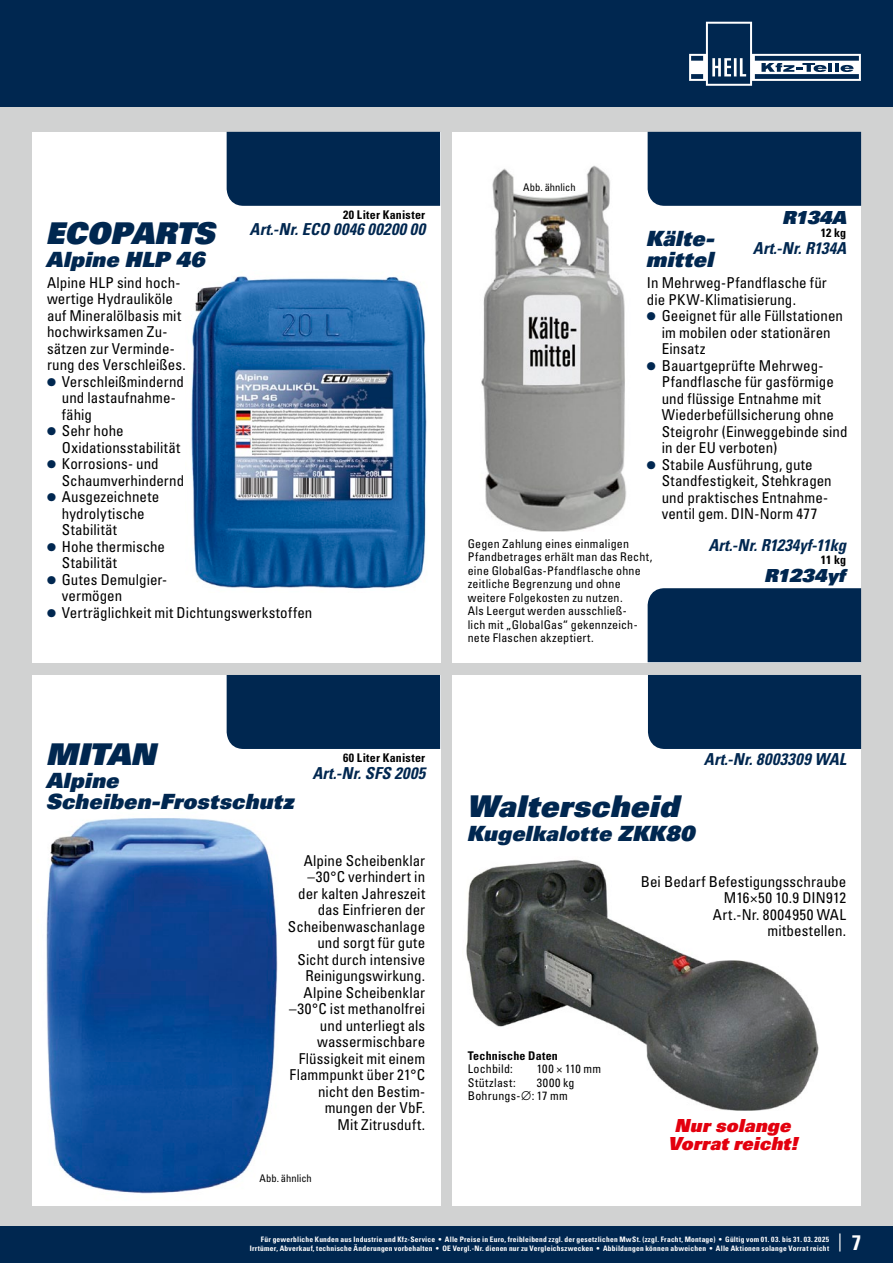
<style>
.page{position:relative;width:893px;height:1263px;background:#fff}
.page>*{position:absolute;margin:0;border:0;box-sizing:border-box;transform-origin:0 0}
.t1{font:30px "Univers LT Std X Black Obl";letter-spacing:.01em;color:#002750}
.t2{font:21px/21px "Univers LT Std X Black Obl";letter-spacing:.015em;color:#002750}
.t3{font:18px/18px "Univers LT Std X Black Obl";letter-spacing:.015em;color:#e3000e;text-align:center}
.t4{font:18px "Univers LT Std X Black Obl";letter-spacing:-.005em;color:#002750}
.t5{font:condensed 18px "Univers LT Std";color:#fff}
.t6{font:italic 700 condensed 16.5px "Univers LT Std";letter-spacing:.01em;color:#002750}
.t7{font:condensed 15px/16.5px "Univers LT Std";letter-spacing:.005em;color:#000}
.t8{font:condensed 12px/13.5px "Univers LT Std";letter-spacing:.015em;color:#000}
.t9{font:700 condensed 12px "Univers LT Std";letter-spacing:.015em;color:#000}
.t10{font:condensed 12px "Univers LT Std";letter-spacing:.035em;color:#000}
.t11{font:condensed 10.5px "Univers LT Std";color:#000}
.t12{font:700 condensed 7.5px/9.8px "Univers LT Std";letter-spacing:.025em;color:#fff;text-align:right}
.s1{font-weight:700;font-size:21px}
</style>
<div class="page">
<div style="left:0;top:0;width:893px;height:107px;background:#002750"></div>
<div style="left:0;top:107px;width:893px;height:1119px;background:#d1d2d2"></div>
<div style="left:0;top:1226px;width:893px;height:37px;background:#002750"></div>
<div style="left:32px;top:675px;width:408px;height:530px;background:#fff"></div>
<div style="left:32px;top:132px;width:408px;height:530px;background:#fff"></div>
<div style="left:453px;top:132px;width:408px;height:530px;background:#fff"></div>
<div style="left:453px;top:675px;width:408px;height:530px;background:#fff"></div>
<svg style="left:689px;top:22px;width:172px;height:64px"></svg>
<img style="left:481px;top:165px;width:146px;height:367px">
<img style="left:191px;top:276px;width:236px;height:313px">
<div style="left:227px;top:132px;width:213px;height:74px;background:#002750"></div>
<div style="left:648px;top:132px;width:213px;height:74px;background:#002750"></div>
<div style="left:648px;top:588px;width:213px;height:74px;background:#002750"></div>
<div style="left:227px;top:675px;width:213px;height:74px;background:#002750"></div>
<img style="left:46px;top:818px;width:232px;height:376px">
<img style="left:466px;top:859px;width:353px;height:252px">
<div style="left:648px;top:675px;width:213px;height:74px;background:#002750"></div>
<svg style="left:522px;top:1091px;width:9px;height:9px"></svg>
<p class="t9" style="left:343px;top:207px;width:84px">20 Liter Kanister</p>
<p class="t6" style="left:249px;top:219px;width:177px">Art.-Nr. ECO 0046 00200 00</p>
<h1 class="t1" style="left:46px;top:213px;width:170px">ECOPARTS</h1>
<h2 class="t2" style="left:46px;top:249px;width:161px">Alpine HLP 46</h2>
<p class="t7" style="left:47px;top:274px;width:135px">Alpine HLP sind hoch-</p>
<p class="t7" style="left:47px;top:290px;width:127px">wertige Hydrauliköle</p>
<p class="t7" style="left:47px;top:307px;width:136px">auf Mineralölbasis mit</p>
<p class="t7" style="left:47px;top:323px;width:122px">hochwirksamen Zu-</p>
<p class="t7" style="left:47px;top:340px;width:129px">sätzen zur Verminde-</p>
<p class="t7" style="left:47px;top:356px;width:140px">rung des Verschleißes.</p>
<p class="t7" style="left:62px;top:373px;width:124px">Verschleißmindernd</p>
<p class="t7" style="left:62px;top:389px;width:115px">und lastaufnahme-</p>
<p class="t7" style="left:62px;top:406px;width:32px">fähig</p>
<p class="t7" style="left:62px;top:422px;width:63px">Sehr hohe</p>
<p class="t7" style="left:62px;top:439px;width:120px">Oxidationsstabilität</p>
<p class="t7" style="left:62px;top:455px;width:98px">Korrosions- und</p>
<p class="t7" style="left:62px;top:472px;width:124px">Schaumverhindernd</p>
<p class="t7" style="left:62px;top:488px;width:99px">Ausgezeichnete</p>
<p class="t7" style="left:62px;top:505px;width:84px">hydrolytische</p>
<p class="t7" style="left:62px;top:521px;width:57px">Stabilität</p>
<p class="t7" style="left:62px;top:538px;width:105px">Hohe thermische</p>
<p class="t7" style="left:62px;top:554px;width:57px">Stabilität</p>
<p class="t7" style="left:62px;top:571px;width:107px">Gutes Demulgier-</p>
<p class="t7" style="left:62px;top:587px;width:62px">vermögen</p>
<p class="t7" style="left:62px;top:604px;width:252px">Verträglichkeit mit Dichtungswerkstoffen</p>
<h1 class="t1" style="left:46px;top:734px;width:111px">MITAN</h1>
<h2 class="t2" style="left:46px;top:769px;width:250px">Alpine<br>Scheiben-Frostschutz</h2>
<p class="t9" style="left:343px;top:750px;width:84px">60 Liter Kanister</p>
<p class="t6" style="left:312px;top:763px;width:114px">Art.-Nr. SFS 2005</p>
<p class="t7" style="left:288px;top:852px;width:139px;text-align:right">Alpine Scheibenklar –30°C verhindert in der kalten Jahreszeit das Einfrieren der<br>Scheibenwaschanlage und sorgt für gute<br>Sicht durch intensive<br>Reinigungswirkung.<br>Alpine Scheibenklar –30°C ist methanolfrei und unterliegt als wassermischbare<br>Flüssigkeit mit einem<br>Flammpunkt über 21°C nicht den Bestim&shy;mungen der VbF.<br>Mit Zitrusduft.</p>
<p class="t11" style="left:259px;top:1171px;width:54px">Abb. ähnlich</p>
<p class="t11" style="left:523px;top:180px;width:54px">Abb. ähnlich</p>
<p class="t4" style="left:782px;top:205px;width:66px">R134A</p>
<p class="t9" style="left:821px;top:225px;width:27px">12 kg</p>
<p class="t6" style="left:753px;top:238px;width:95px">Art.-Nr. R134A</p>
<h2 class="t2" style="left:646px;top:228px;width:70px">Kälte&shy;mittel</h2>
<p class="t7" style="left:647px;top:274px;width:182px">In Mehrweg-Pfandflasche für die PKW-Klimatisierung.</p>
<p class="t7" style="left:662px;top:307px;width:187px">Geeignet für alle Füllstationen im mobilen oder stationären<br>Einsatz<br>Bauartgeprüfte Mehrweg-<br>Pfandflasche für gasförmige und flüssige Entnahme mit<br>Wiederbefüllsicherung ohne<br>Steigrohr (Einweggebinde sind in der EU verboten)<br>Stabile Ausführung, gute<br>Standfestigkeit, Stehkragen und praktisches Entnahme&shy;ventil gem. DIN-Norm 477</p>
<p class="t8" style="left:468px;top:536px;width:186px">Gegen Zahlung eines einmaligen<br>Pfandbetrages erhält man das Recht, eine GlobalGas-Pfandflasche ohne zeitliche Begrenzung und ohne weitere Folgekosten zu nutzen.<br>Als Leergut werden ausschließ-<br>lich mit „GlobalGas“ gekennzeich&shy;nete Flaschen akzeptiert.</p>
<p class="t6" style="left:708px;top:535px;width:139px">Art.-Nr. R1234yf-11kg</p>
<p class="t9" style="left:821px;top:553px;width:27px">11 kg</p>
<p class="t4" style="left:764px;top:564px;width:83px">R1234yf</p>
<p class="t6" style="left:704px;top:749px;width:144px">Art.-Nr. 8003309 WAL</p>
<h1 class="t1" style="left:467px;top:787px;width:214px">Walterscheid</h1>
<h2 class="t2" style="left:467px;top:822px;width:230px">Kugelkalotte ZKK80</h2>
<p class="t7" style="left:641px;top:873px;width:207px;text-align:right">Bei Bedarf Befestigungsschraube<br>M16×50 10.9 DIN912<br>Art.-Nr. 8004950 WAL mitbestellen.</p>
<p class="t9" style="left:468px;top:1048px;width:92px">Technische Daten</p>
<p class="t8" style="left:468px;top:1062px;width:47px">Lochbild:</p>
<p class="t8" style="left:537px;top:1062px;width:66px">100 × 110 mm</p>
<p class="t10" style="left:468px;top:1075px;width:49px">Stützlast:</p>
<p class="t8" style="left:468px;top:1076px;width:108px;text-indent:69px">3000 kg<br>Bohrungs- : 17 mm</p>
<p class="t3" style="left:668px;top:1116px;width:131px">Nur solange<br>Vorrat reicht!</p>
<p class="t12" style="left:250px;top:1234px;width:581px">Für gewerbliche Kunden aus Industrie und Kfz-Service • Alle Preise in Euro, freibleibend zzgl. der gesetzlichen MwSt. (zzgl. Fracht, Montage) • Gültig vom 01. 03. bis 31. 03. 2025<br>Irrtümer, Abverkauf, technische Änderungen vorbehalten • OE Vergl.-Nr. dienen nur zu Vergleichszwecken • Abbildungen können abweichen • Alle Aktionen solange Vorrat reicht</p>
<p class="t5" style="left:838px;top:1229px;width:25px">| <span class="s1">7</span></p>
</div>
